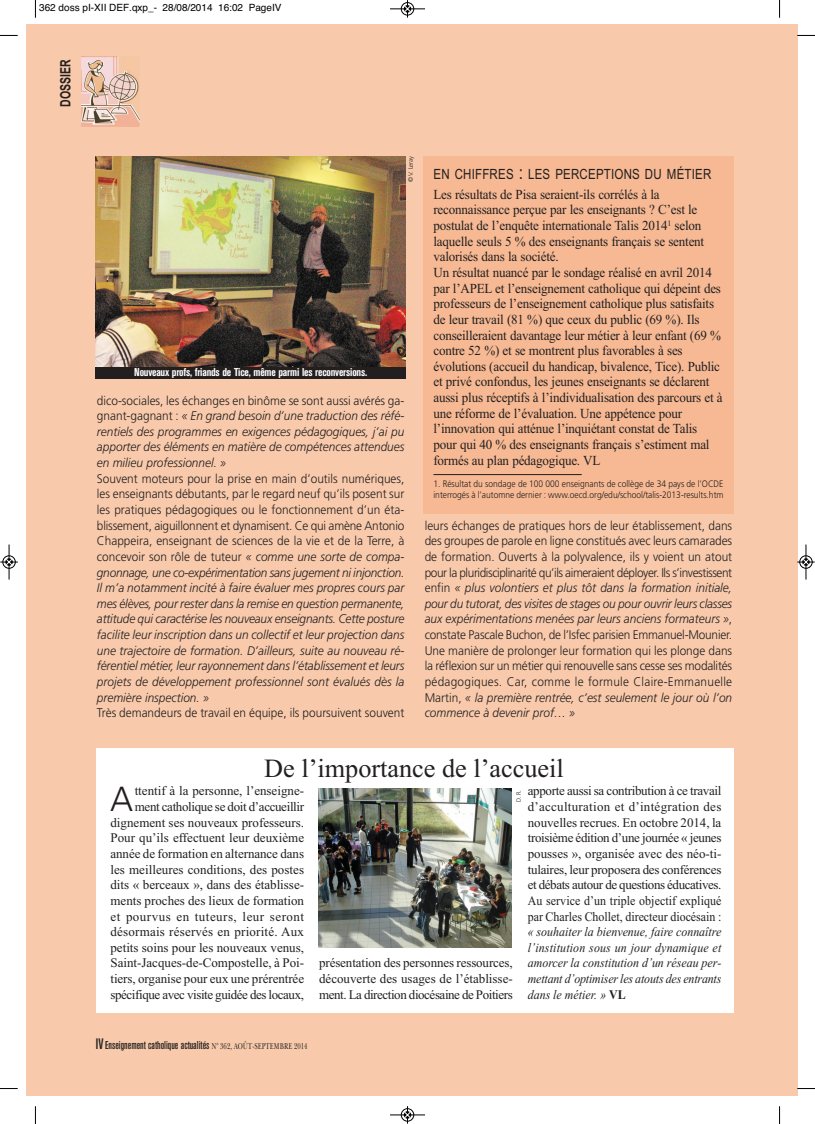
<style>
.page{position:relative;width:815px;height:1124px;background:#fff}
.page>*{position:absolute;margin:0;border:0;box-sizing:border-box;transform-origin:0 0}
.t1{font:300 34.88px "Frutiger";color:#231f20}
.t2{font:26.25px "Times New Roman";color:#231f20}
.t3{font:700 14.25px "Arial Narrow";color:#231f20;scale:.9 1}
.t4{font:14px "Arial Narrow";letter-spacing:.015em;color:#231f20}
.t5{font:13.75px/15.6px "Times New Roman";letter-spacing:-.015em;color:#231f20;scale:.95 1}
.t6{font:13.12px/15.6px "Times New Roman";color:#231f20;text-align:justify}
.t7{font:italic 13.12px/15.6px "Times New Roman";letter-spacing:-.015em;color:#231f20;text-align:justify;scale:.91 1}
.t8{font:italic 300 12.5px/15.6px "Frutiger";color:#231f20;text-align:justify;scale:.95 1}
.t9{font:300 12.5px/15.6px "Frutiger";color:#231f20;text-align:justify;scale:.95 1}
.t10{font:500 condensed 11.25px "Akzidenz Grotesk BE";color:#231f20}
.t11{font:700 condensed 11.25px "Akzidenz Grotesk BE";letter-spacing:-.02em;color:#fff}
.t12{font:10px "Helvetica";color:#000}
.t13{font:300 9.38px/11.2px "Frutiger";color:#231f20;scale:.9 1}
.t14{font:300 6.25px "Frutiger";letter-spacing:-.015em;color:#231f20}
.s1{font-style:normal}
.s2{font-size:18.75px}
.s3{font-style:italic}
.s4{font-weight:700;font-style:normal}
.s5{font-size:15px}
.s6{font-family:"Baskerville BT";font-weight:400;font-stretch:normal;font-size:8.75px}
</style>
<div class="page">
<div style="left:27px;top:24px;width:770px;height:1071px;background:#f8caab"></div>
<img style="left:81px;top:56px;width:59px;height:71px">
<div style="left:96px;top:748px;width:637px;height:264px;background:#fff"></div>
<img style="left:96px;top:156px;width:310px;height:211px">
<img style="left:318px;top:788px;width:194px;height:158px">
<div style="left:96px;top:367px;width:310px;height:12px;background:#231f20"></div>
<div style="left:423px;top:156px;width:310px;height:357px;background:#f6b993"></div>
<hr style="left:433px;top:474px;width:149px;height:1px;background:#231f20">
<svg style="left:35px;top:0;width:1px;height:18px"></svg>
<svg style="left:0;top:35px;width:18px;height:1px"></svg>
<svg style="left:779px;top:0;width:1px;height:18px"></svg>
<svg style="left:797px;top:35px;width:18px;height:1px"></svg>
<svg style="left:35px;top:1106px;width:1px;height:17px"></svg>
<svg style="left:0;top:1088px;width:18px;height:1px"></svg>
<svg style="left:779px;top:1106px;width:1px;height:17px"></svg>
<svg style="left:797px;top:1087px;width:18px;height:2px"></svg>
<div style="left:401px;top:2px;width:13px;height:14px;border:1px solid #fff;border-radius:50%"></div>
<hr style="left:390px;top:9px;width:35px;height:1px;background:#000">
<div style="left:401px;top:2px;width:13px;height:13px;border:1px solid #000;border-radius:50%"></div>
<svg style="left:404px;top:0;width:7px;height:18px"></svg>
<hr style="left:390px;top:1114px;width:35px;height:1px;background:#000">
<div style="left:401px;top:1108px;width:13px;height:13px;border:1px solid #000;border-radius:50%"></div>
<svg style="left:404px;top:1106px;width:7px;height:17px"></svg>
<div style="left:2px;top:555px;width:14px;height:13px;border:1px solid #fff;border-radius:50%"></div>
<hr style="left:9px;top:544px;width:1px;height:35px;background:#000">
<div style="left:3px;top:555px;width:12px;height:13px;border:1px solid #000;border-radius:50%"></div>
<svg style="left:0;top:558px;width:18px;height:7px"></svg>
<div style="left:799px;top:555px;width:14px;height:13px;border:1px solid #fff;border-radius:50%"></div>
<hr style="left:806px;top:544px;width:1px;height:35px;background:#000">
<div style="left:800px;top:555px;width:12px;height:13px;border:1px solid #000;border-radius:50%"></div>
<svg style="left:797px;top:558px;width:18px;height:7px"></svg>
<p class="t12" style="left:39px;top:2px;width:244px">362 doss pI-XII DEF.qxp_- 28/08/2014 16:02 PageIV</p>
<p class="t3" style="left:57px;top:106px;width:54px;rotate:-90deg">DOSSIER</p>
<p class="t14" style="left:408px;top:182px;width:28px;rotate:-90deg">© V. Leray</p>
<p class="t11" style="left:134px;top:368px;width:234px">Nouveaux profs, friands de Tice, même parmi les reconversions.</p>
<p class="t8" style="left:97px;top:393px;width:325px"><span class="s1">dico-sociales, les échanges en binôme se sont aussi avérés ga&shy;gnant-gagnant :</span> « En grand besoin d’une traduction des réfé&shy;rentiels des programmes en exigences pédagogiques, j’ai pu apporter des éléments en matière de compétences attendues en milieu professionnel. »</p>
<p class="t8" style="left:97px;top:471px;width:325px"><span class="s1">Souvent moteurs pour la prise en main d’outils numériques, les enseignants débutants, par le regard neuf qu’ils posent sur les pratiques pédagogiques ou le fonctionnement d’un éta&shy;blissement, aiguillonnent et dynamisent. Ce qui amène Antonio Chappeira, enseignant de sciences de la vie et de la Terre, à concevoir son rôle de tuteur</span> « comme une sorte de compa&shy;gnonnage, une co-expérimentation sans jugement ni injonction.<br>Il m’a notamment incité à faire évaluer mes propres cours par mes élèves, pour rester dans la remise en question permanente, attitude qui caractérise les nouveaux enseignants. Cette posture facilite leur inscription dans un collectif et leur projection dans une trajectoire de formation. D’ailleurs, suite au nouveau ré&shy;férentiel métier, leur rayonnement dans l’établissement et leurs projets de développement professionnel sont évalués dès la première inspection. »</p>
<p class="t9" style="left:97px;top:706px;width:325px">Très demandeurs de travail en équipe, ils poursuivent souvent</p>
<p class="t4" style="left:433px;top:165px;width:279px">EN CHIFFRES <span class="s2">:</span> LES PERCEPTIONS DU MÉTIER</p>
<p class="t5" style="left:433px;top:186px;width:306px">Les résultats de Pisa seraient-ils corrélés à la reconnaissance perçue par les enseignants ? C’est le postulat de l’enquête internationale Talis 2014<sup>1</sup> selon laquelle seuls 5 % des enseignants français se sentent valorisés dans la société.<br>Un résultat nuancé par le sondage réalisé en avril 2014 par l’APEL et l’enseignement catholique qui dépeint des professeurs de l’enseignement catholique plus satisfaits de leur travail (81 %) que ceux du public (69 %). Ils conseilleraient davantage leur métier à leur enfant (69 % contre 52 %) et se montrent plus favorables à ses évolutions (accueil du handicap, bivalence, Tice). Public et privé confondus, les jeunes enseignants se déclarent aussi plus réceptifs à l’individualisation des parcours et à une réforme de l’évaluation. Une appétence pour l’innovation qui atténue l’inquiétant constat de Talis pour qui 40 % des enseignants français s’estiment mal formés au plan pédagogique. VL</p>
<p class="t13" style="left:433px;top:479px;width:324px">1. Résultat du sondage de 100 000 enseignants de collège de 34 pays de l’OCDE interrogés à l’automne dernier : www.oecd.org/edu/school/talis-2013-results.htm</p>
<p class="t9" style="left:425px;top:518px;width:325px">leurs échanges de pratiques hors de leur établissement, dans des groupes de parole en ligne constitués avec leurs camarades de formation. Ouverts à la polyvalence, ils y voient un atout pour la pluridisciplinarité qu’ils aimeraient déployer. Ils s’investissent enfin <span class="s3">« plus volontiers et plus tôt dans la formation initiale, pour du tutorat, des visites de stages ou pour ouvrir leurs classes aux expérimentations menées par leurs anciens formateurs »</span>, constate Pascale Buchon, de l’Isfec parisien Emmanuel-Mounier.<br>Une manière de prolonger leur formation qui les plonge dans la réflexion sur un métier qui renouvelle sans cesse ses modalités pédagogiques. Car, comme le formule Claire-Emmanuelle Martin, <span class="s3">« la première rentrée, c’est seulement le jour où l’on commence à devenir prof… »</span></p>
<h2 class="t2" style="left:264px;top:752px;width:301px">De l’importance de l’accueil</h2>
<p class="t6" style="left:110px;top:783px;width:195px;text-align:right">ttentif à la personne, l’enseigne&shy;ment catholique se doit d’accueillir dignement ses nouveaux professeurs.<br>Pour qu’ils effectuent leur deuxième année de formation en alternance dans les meilleures conditions, des postes dits « berceaux », dans des établisse&shy;ments proches des lieux de formation et pourvus en tuteurs, leur seront désormais réservés en priorité. Aux petits soins pour les nouveaux venus, Saint-Jacques-de-Compostelle, à Poi&shy;tiers, organise pour eux une prérentrée spécifique avec visite guidée des locaux,</p>
<h1 class="t1" style="left:110px;top:784px;width:24px">A</h1>
<p class="t6" style="left:528px;top:783px;width:195px">apporte aussi sa contribution à ce travail d’acculturation et d’intégration des nouvelles recrues. En octobre 2014, la troisième édition d’une journée « jeunes pousses », organisée avec des néo-ti&shy;tulaires, leur proposera des conférences et débats autour de questions éducatives.<br>Au service d’un triple objectif expliqué par Charles Chollet, directeur diocésain :</p>
<p class="t7" style="left:528px;top:923px;width:214px">« souhaiter la bienvenue, faire connaître l’institution sous un jour dynamique et amorcer la constitution d’un réseau per&shy;mettant d’optimiser les atouts des entrants dans le métier. » <span class="s4">VL</span></p>
<p class="t14" style="left:516px;top:802px;width:14px;rotate:-90deg">D. R.</p>
<p class="t6" style="left:319px;top:954px;width:195px">présentation des personnes ressources, découverte des usages de l’établisse&shy;ment. La direction diocésaine de Poitiers</p>
<p class="t10" style="left:96px;top:1040px;width:213px"><span class="s5">IV</span> Enseignement catholique actualités <span class="s6">N° 362, AOÛT-SEPTEMBRE 2014</span></p>
</div>
